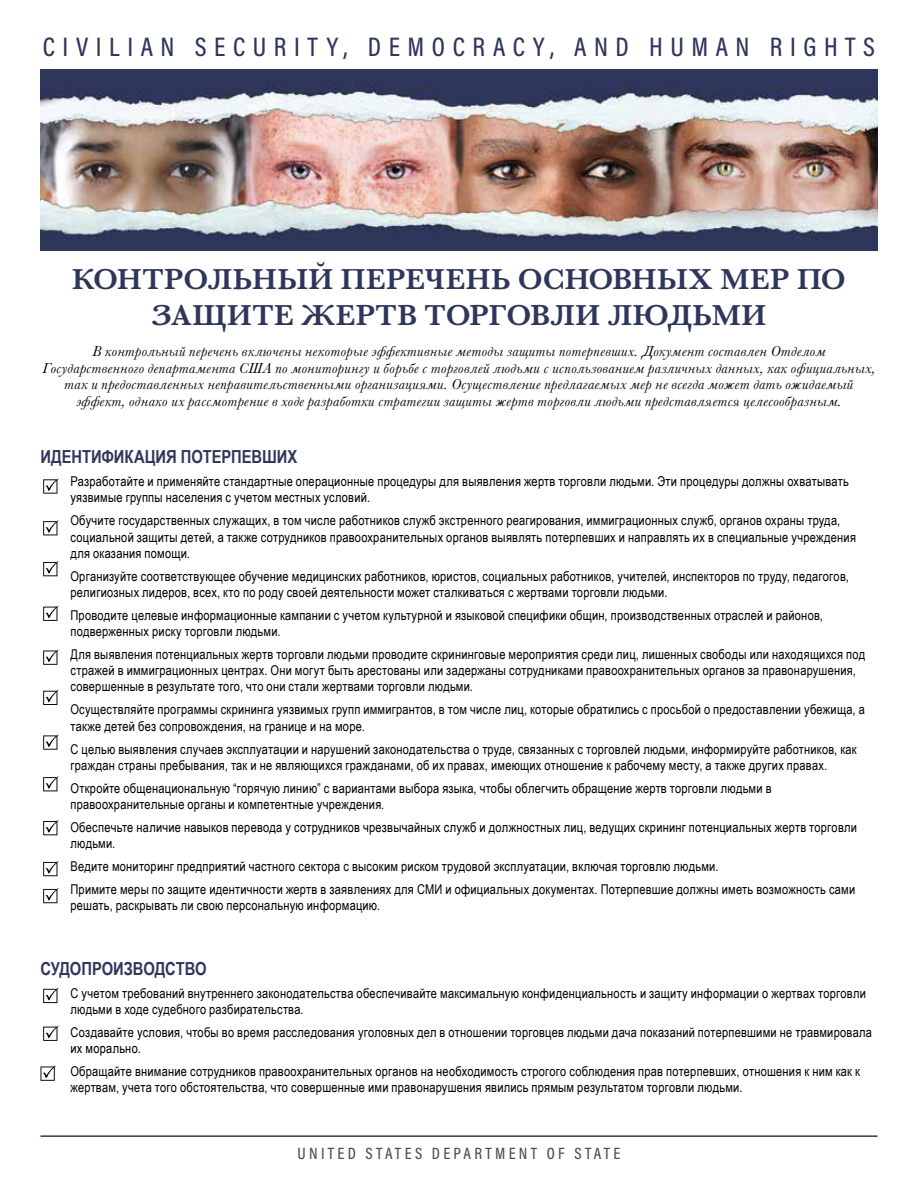
<style>
.page{position:relative;width:918px;height:1188px;background:#fff}
.page>*{position:absolute;margin:0;border:0;box-sizing:border-box;transform-origin:0 0}
.t1{font:600 30px/36px "Baskerville";letter-spacing:.01em;color:#2e375b;text-align:center}
.t2{font:500 27px "Acumin Pro Cond";letter-spacing:.28em;color:#2e375b}
.t3{font:700 18px "Arial Narrow";letter-spacing:-.005em;color:#2e375b}
.t4{font:500 16.5px "Acumin Pro Cond";letter-spacing:.2em;color:#4d4d4f}
.t5{font:italic 15px/16.5px "Baskerville";letter-spacing:.03em;color:#000;text-align:center}
.t6{font:13.5px/16.2px "Arial Narrow";letter-spacing:.015em;color:#000}
</style>
<div class="page">
<svg style="left:43px;top:479px;width:16px;height:15px"></svg>
<svg style="left:43px;top:520px;width:16px;height:15px"></svg>
<svg style="left:43px;top:561px;width:16px;height:15px"></svg>
<svg style="left:43px;top:606px;width:16px;height:15px"></svg>
<svg style="left:43px;top:650px;width:16px;height:15px"></svg>
<svg style="left:43px;top:690px;width:16px;height:15px"></svg>
<svg style="left:43px;top:735px;width:16px;height:15px"></svg>
<svg style="left:43px;top:776px;width:16px;height:15px"></svg>
<svg style="left:43px;top:820px;width:16px;height:15px"></svg>
<svg style="left:43px;top:861px;width:16px;height:15px"></svg>
<svg style="left:43px;top:888px;width:16px;height:15px"></svg>
<svg style="left:43px;top:988px;width:16px;height:15px"></svg>
<svg style="left:43px;top:1026px;width:16px;height:15px"></svg>
<img style="left:40px;top:69px;width:838px;height:182px">
<hr style="left:40px;top:1135px;width:838px;height:2px;background:#2e375b">
<svg style="left:40px;top:1066px;width:16px;height:15px"></svg>
<h2 class="t2" style="left:43px;top:30px;width:834px">CIVILIAN SECURITY, DEMOCRACY, AND HUMAN RIGHTS</h2>
<h1 class="t1" style="left:72px;top:261px;width:775px">КОНТРОЛЬНЫЙ ПЕРЕЧЕНЬ ОСНОВНЫХ МЕР ПО<br>ЗАЩИТЕ ЖЕРТВ ТОРГОВЛИ ЛЮДЬМИ</h1>
<p class="t5" style="left:43px;top:343px;width:834px">В контрольный перечень включены некоторые эффективные методы защиты потерпевших. Документ составлен Отделом Государственного департамента США по мониторингу и борьбе с торговлей людьми с использованием различных данных, как официальных, так и предоставленных неправительственными организациями. Осуществление предлагаемых мер не всегда может дать ожидаемый эффект, однако их рассмотрение в ходе разработки стратегии защиты жертв торговли людьми представляется целесообразным.</p>
<h3 class="t3" style="left:40px;top:443px;width:258px">ИДЕНТИФИКАЦИЯ ПОТЕРПЕВШИХ</h3>
<p class="t6" style="left:70px;top:473px;width:780px">Разработайте и применяйте стандартные операционные процедуры для выявления жертв торговли людьми. Эти процедуры должны охватывать уязвимые группы населения с учетом местных условий.</p>
<p class="t6" style="left:70px;top:512px;width:787px">Обучите государственных служащих, в том числе работников служб экстренного реагирования, иммиграционных служб, органов охраны труда, социальной защиты детей, а также сотрудников правоохранительных органов выявлять потерпевших и направлять их в специальные учреждения для оказания помощи.</p>
<p class="t6" style="left:70px;top:567px;width:780px">Организуйте соответствующее обучение медицинских работников, юристов, социальных работников, учителей, инспекторов по труду, педагогов, религиозных лидеров, всех, кто по роду своей деятельности может сталкиваться с жертвами торговли людьми.</p>
<p class="t6" style="left:70px;top:607px;width:754px">Проводите целевые информационные кампании с учетом культурной и языковой специфики общин, производственных отраслей и районов, подверженных риску торговли людьми.</p>
<p class="t6" style="left:70px;top:646px;width:796px">Для выявления потенциальных жертв торговли людьми проводите скрининговые мероприятия среди лиц, лишенных свободы или находящихся под стражей в иммиграционных центрах. Они могут быть арестованы или задержаны сотрудниками правоохранительных органов за правонарушения, совершенные в результате того, что они стали жертвами торговли людьми.</p>
<p class="t6" style="left:70px;top:701px;width:796px">Осуществляйте программы скрининга уязвимых групп иммигрантов, в том числе лиц, которые обратились с просьбой о предоставлении убежища, а также детей без сопровождения, на границе и на море.</p>
<p class="t6" style="left:70px;top:740px;width:788px">С целью выявления случаев эксплуатации и нарушений законодательства о труде, связанных с торговлей людьми, информируйте работников, как граждан страны пребывания, так и не являющихся гражданами, об их правах, имеющих отношение к рабочему месту, а также других правах.</p>
<p class="t6" style="left:70px;top:779px;width:703px">Откройте общенациональную “горячую линию” с вариантами выбора языка, чтобы облегчить обращение жертв торговли людьми в правоохранительные органы и компетентные учреждения.</p>
<p class="t6" style="left:70px;top:819px;width:788px">Обеспечьте наличие навыков перевода у сотрудников чрезвычайных служб и должностных лиц, ведущих скрининг потенциальных жертв торговли людьми.</p>
<p class="t6" style="left:70px;top:854px;width:786px;line-height:23px">Ведите мониторинг предприятий частного сектора с высоким риском трудовой эксплуатации, включая торговлю людьми.<br>Примите меры по защите идентичности жертв в заявлениях для СМИ и официальных документах. Потерпевшие должны иметь возможность сами</p>
<p class="t6" style="left:70px;top:897px;width:311px">решать, раскрывать ли свою персональную информацию.</p>
<h3 class="t3" style="left:40px;top:955px;width:168px">СУДОПРОИЗВОДСТВО</h3>
<p class="t6" style="left:70px;top:985px;width:797px">С учетом требований внутреннего законодательства обеспечивайте максимальную конфиденциальность и защиту информации о жертвах торговли людьми в ходе судебного разбирательства.</p>
<p class="t6" style="left:70px;top:1024px;width:803px">Создавайте условия, чтобы во время расследования уголовных дел в отношении торговцев людьми дача показаний потерпевшими не травмировала их морально.</p>
<p class="t6" style="left:70px;top:1063px;width:791px">Обращайте внимание сотрудников правоохранительных органов на необходимость строгого соблюдения прав потерпевших, отношения к ним как к жертвам, учета того обстоятельства, что совершенные ими правонарушения явились прямым результатом торговли людьми.</p>
<p class="t4" style="left:298px;top:1142px;width:324px">UNITED STATES DEPARTMENT OF STATE</p>
</div>
